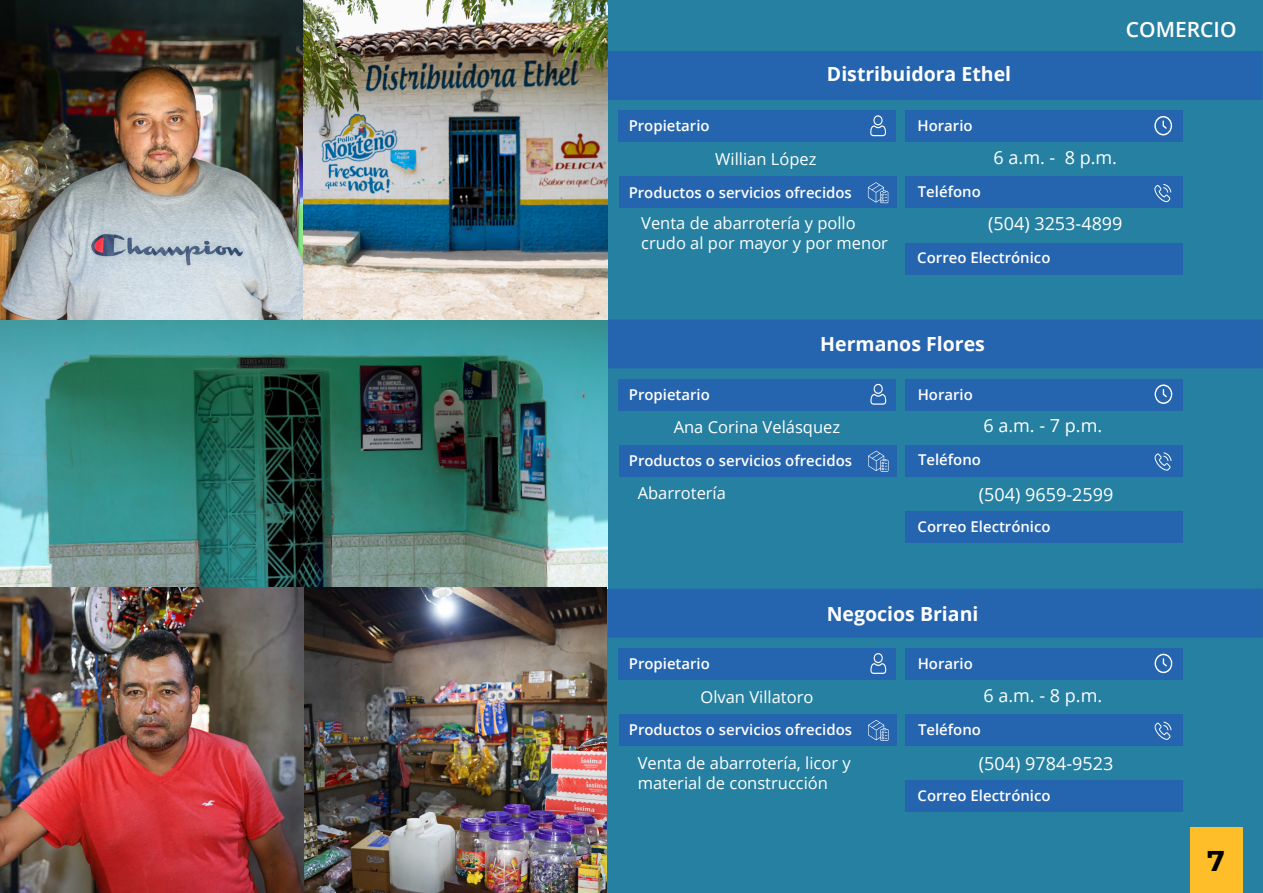
<style>
.page{position:relative;width:1263px;height:893px;background:#fff}
.page>*{position:absolute;margin:0;border:0;box-sizing:border-box;transform-origin:0 0}
.t1{font:700 28.5px "Montserrat";color:#000001}
.t2{font:600 21px "Open Sans";color:#fff}
.t3{font:700 19.5px "Open Sans";color:#fff}
.t4{font:18px "Open Sans";color:#fff}
.t5{font:16.5px/19.8px "Open Sans";color:#fff}
.t6{font:600 15px "Open Sans";color:#fff}
</style>
<div class="page">
<div style="left:608px;top:0;width:655px;height:893px;background:#2680a2"></div>
<div style="left:607px;top:51px;width:655px;height:49px;background:#2564af"></div>
<div style="left:618px;top:111px;width:277px;height:31px;background:#2564af"></div>
<div style="left:619px;top:177px;width:277px;height:31px;background:#2564af"></div>
<div style="left:905px;top:110px;width:278px;height:32px;background:#2564af"></div>
<div style="left:905px;top:177px;width:277px;height:31px;background:#2564af"></div>
<svg style="left:1154px;top:184px;width:17px;height:18px"></svg>
<svg style="left:1154px;top:116px;width:18px;height:19px"></svg>
<svg style="left:870px;top:115px;width:16px;height:21px"></svg>
<svg style="left:868px;top:182px;width:20px;height:21px"></svg>
<div style="left:905px;top:243px;width:278px;height:31px;background:#2564af"></div>
<div style="left:608px;top:319px;width:655px;height:49px;background:#2564af"></div>
<div style="left:618px;top:379px;width:278px;height:32px;background:#2564af"></div>
<div style="left:619px;top:445px;width:277px;height:32px;background:#2564af"></div>
<div style="left:905px;top:379px;width:278px;height:31px;background:#2564af"></div>
<div style="left:905px;top:445px;width:278px;height:32px;background:#2564af"></div>
<svg style="left:1154px;top:452px;width:17px;height:19px"></svg>
<svg style="left:1154px;top:384px;width:18px;height:20px"></svg>
<svg style="left:870px;top:384px;width:16px;height:21px"></svg>
<svg style="left:868px;top:451px;width:20px;height:21px"></svg>
<div style="left:905px;top:511px;width:278px;height:32px;background:#2564af"></div>
<div style="left:608px;top:589px;width:655px;height:49px;background:#2564af"></div>
<div style="left:618px;top:648px;width:278px;height:32px;background:#2564af"></div>
<div style="left:619px;top:714px;width:277px;height:32px;background:#2564af"></div>
<div style="left:905px;top:648px;width:278px;height:32px;background:#2564af"></div>
<div style="left:905px;top:714px;width:278px;height:32px;background:#2564af"></div>
<svg style="left:1154px;top:722px;width:17px;height:18px"></svg>
<svg style="left:1154px;top:654px;width:18px;height:19px"></svg>
<svg style="left:870px;top:653px;width:16px;height:21px"></svg>
<svg style="left:868px;top:720px;width:20px;height:21px"></svg>
<div style="left:905px;top:781px;width:278px;height:31px;background:#2564af"></div>
<img style="left:0;top:0;width:607px;height:893px">
<div style="left:1190px;top:827px;width:53px;height:65px;background:#febe2a"></div>
<p class="t3" style="left:827px;top:60px;width:186px">Distribuidora Ethel</p>
<h2 class="t2" style="left:1126px;top:15px;width:112px">COMERCIO</h2>
<p class="t6" style="left:629px;top:115px;width:82px">Propietario</p>
<p class="t6" style="left:917px;top:116px;width:57px">Horario</p>
<p class="t5" style="left:715px;top:149px;width:103px">Willian López</p>
<p class="t4" style="left:993px;top:145px;width:125px">6 a.m. - 8 p.m.</p>
<p class="t6" style="left:629px;top:182px;width:225px">Productos o servicios ofrecidos</p>
<p class="t6" style="left:918px;top:181px;width:64px">Teléfono</p>
<p class="t5" style="left:641px;top:213px;width:248px">Venta de abarrotería y pollo crudo al por mayor y por menor</p>
<p class="t4" style="left:988px;top:212px;width:136px">(504) 3253-4899</p>
<p class="t6" style="left:917px;top:247px;width:135px">Correo Electrónico</p>
<p class="t6" style="left:629px;top:384px;width:82px">Propietario</p>
<p class="t3" style="left:820px;top:330px;width:166px">Hermanos Flores</p>
<p class="t6" style="left:918px;top:384px;width:57px">Horario</p>
<p class="t5" style="left:674px;top:416px;width:168px">Ana Corina Velásquez</p>
<p class="t6" style="left:629px;top:450px;width:225px">Productos o servicios ofrecidos</p>
<p class="t4" style="left:983px;top:413px;width:120px">6 a.m. - 7 p.m.</p>
<p class="t6" style="left:918px;top:450px;width:64px">Teléfono</p>
<p class="t5" style="left:638px;top:483px;width:90px">Abarrotería</p>
<p class="t4" style="left:979px;top:482px;width:136px">(504) 9659-2599</p>
<p class="t6" style="left:917px;top:516px;width:135px">Correo Electrónico</p>
<p class="t6" style="left:629px;top:653px;width:82px">Propietario</p>
<p class="t5" style="left:700px;top:686px;width:114px">Olvan Villatoro</p>
<p class="t3" style="left:827px;top:600px;width:153px">Negocios Briani</p>
<p class="t6" style="left:918px;top:653px;width:57px">Horario</p>
<p class="t4" style="left:983px;top:683px;width:120px">6 a.m. - 8 p.m.</p>
<p class="t6" style="left:629px;top:720px;width:225px">Productos o servicios ofrecidos</p>
<p class="t6" style="left:918px;top:719px;width:64px">Teléfono</p>
<p class="t5" style="left:638px;top:753px;width:215px">Venta de abarrotería, licor y material de construcción</p>
<p class="t4" style="left:979px;top:751px;width:136px">(504) 9784-9523</p>
<p class="t6" style="left:917px;top:785px;width:135px">Correo Electrónico</p>
<p class="t1" style="left:1207px;top:841px;width:19px">7</p>
</div>
